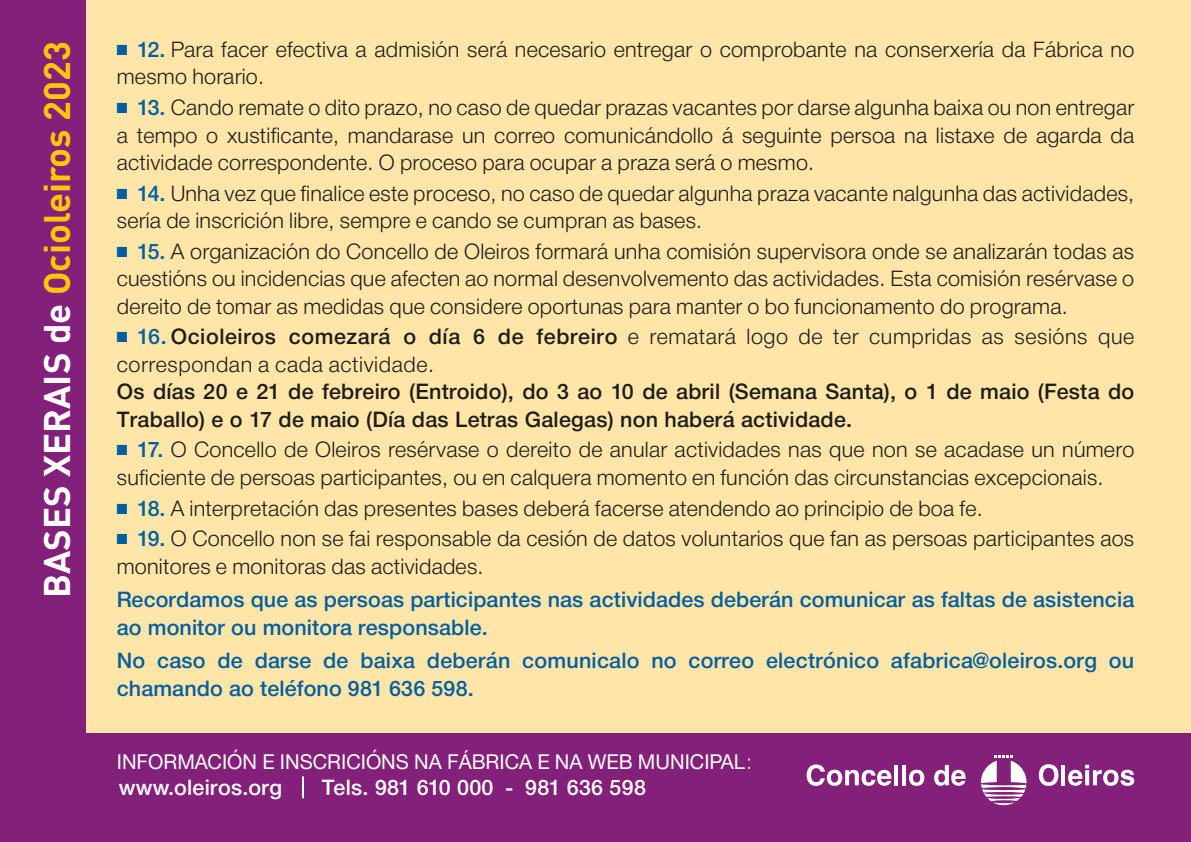
<style>
.page{position:relative;width:1191px;height:842px;background:#ffe5a8}
.page>*{position:absolute;margin:0;border:0;box-sizing:border-box;transform-origin:0 0}
.t1{font:700 36.6px "DIN";color:#fdc608}
.t2{font:23px/27.6px "NH45";letter-spacing:.01em;color:#1d1d1b}
.t3{font:23px/27.6px "NH65";letter-spacing:.005em;color:#005ea1}
.t4{font:23px/27.6px "NH65";letter-spacing:.01em;color:#1d1d1b}
.t5{font:23px "NH65";letter-spacing:.01em;color:#fff}
.t6{font:22px "NH55";color:#fff}
.s1{color:#fff}
.s2{font-family:"Monotype Sorts";font-size:14px;color:#005ea1}
.s3{font-family:"NH65";color:#005ea1}
.s4{font-family:"NH65"}
.s5{font-family:"NH45"}
</style>
<div class="page">
<div style="left:0;top:0;width:85px;height:842px;background:#83207a"></div>
<div style="left:0;top:734px;width:1191px;height:108px;background:#83207a"></div>
<svg style="left:980px;top:755px;width:46px;height:50px"></svg>
<svg style="left:806px;top:764px;width:85px;height:22px"></svg>
<hr style="left:894px;top:765px;width:4px;height:20px;background:#fff">
<hr style="left:902px;top:765px;width:4px;height:20px;background:#fff">
<svg style="left:909px;top:770px;width:15px;height:16px"></svg>
<svg style="left:934px;top:765px;width:31px;height:21px"></svg>
<svg style="left:1038px;top:764px;width:20px;height:22px"></svg>
<hr style="left:1061px;top:765px;width:4px;height:20px;background:#fff">
<svg style="left:1068px;top:765px;width:66px;height:21px"></svg>
<hr style="left:302px;top:776px;width:2px;height:22px;background:#fff">
<h1 class="t1" style="left:33px;top:598px;width:558px;rotate:-90deg"><span class="s1">BASES XERAIS de</span> Ocioleiros 2023</h1>
<p class="t2" style="left:117px;top:37px;width:1019px"><span class="s2">N</span> <span class="s3">12.</span> Para facer efectiva a admisión será necesario entregar o comprobante na conserxería da Fábrica no mesmo horario.</p>
<p class="t2" style="left:117px;top:95px;width:1019px;text-align:justify"><span class="s2">N</span> <span class="s3">13.</span> Cando remate o dito prazo, no caso de quedar prazas vacantes por darse algunha baixa ou non entregar a tempo o xustificante, mandarase un correo comunicándollo á seguinte persoa na listaxe de agarda da actividade correspondente. O proceso para ocupar a praza será o mesmo.</p>
<p class="t2" style="left:117px;top:181px;width:1019px"><span class="s2">N</span> <span class="s3">14.</span> Unha vez que finalice este proceso, no caso de quedar algunha praza vacante nalgunha das actividades, sería de inscrición libre, sempre e cando se cumpran as bases.</p>
<p class="t2" style="left:117px;top:239px;width:1019px;text-align:justify"><span class="s2">N</span> <span class="s3">15.</span> A organización do Concello de Oleiros formará unha comisión supervisora onde se analizarán todas as cuestións ou incidencias que afecten ao normal desenvolvemento das actividades. Esta comisión resérvase o dereito de tomar as medidas que considere oportunas para manter o bo funcionamento do programa.</p>
<p class="t2" style="left:117px;top:325px;width:1019px"><span class="s2">N</span> <span class="s3">16.</span> <span class="s4">Ocioleiros comezará o día 6 de febreiro</span> e rematará logo de ter cumpridas as sesións que correspondan a cada actividade.</p>
<p class="t4" style="left:117px;top:380px;width:1019px">Os días 20 e 21 de febreiro (Entroido), do 3 ao 10 de abril (Semana Santa), o 1 de maio (Festa do<br>Traballo) e o 17 de maio (Día das Letras Galegas) non haberá actividade.</p>
<p class="t2" style="left:117px;top:438px;width:1019px"><span class="s2">N</span> <span class="s3">17.</span> O Concello de Oleiros resérvase o dereito de anular actividades nas que non se acadase un número suficiente de persoas participantes, ou en calquera momento en función das circunstancias excepcionais.</p>
<p class="t2" style="left:117px;top:495px;width:1019px;line-height:30.4px"><span class="s2">N</span> <span class="s3">18.</span> A interpretación das presentes bases deberá facerse atendendo ao principio de boa fe.<br><span class="s2">N</span> <span class="s3">19.</span> O Concello non se fai responsable da cesión de datos voluntarios que fan as persoas participantes aos</p>
<p class="t2" style="left:117px;top:554px;width:368px">monitores e monitoras das actividades.</p>
<p class="t3" style="left:117px;top:588px;width:1019px">Recordamos que as persoas participantes nas actividades deberán comunicar as faltas de asistencia ao monitor ou monitora responsable.</p>
<p class="t3" style="left:117px;top:648px;width:1019px">No caso de darse de baixa deberán comunicalo no correo electrónico afabrica@oleiros.org ou chamando ao teléfono 981 636 598.</p>
<p class="t6" style="left:117px;top:747px;width:636px">INFORMACIÓN E INSCRICIÓNS NA FÁBRICA E NA WEB MUNICIPAL<span class="s5">:</span></p>
<p class="t5" style="left:119px;top:772px;width:165px">www.oleiros.org</p>
<p class="t5" style="left:322px;top:772px;width:326px">Tels. 981 610 000 - 981 636 598</p>
</div>
